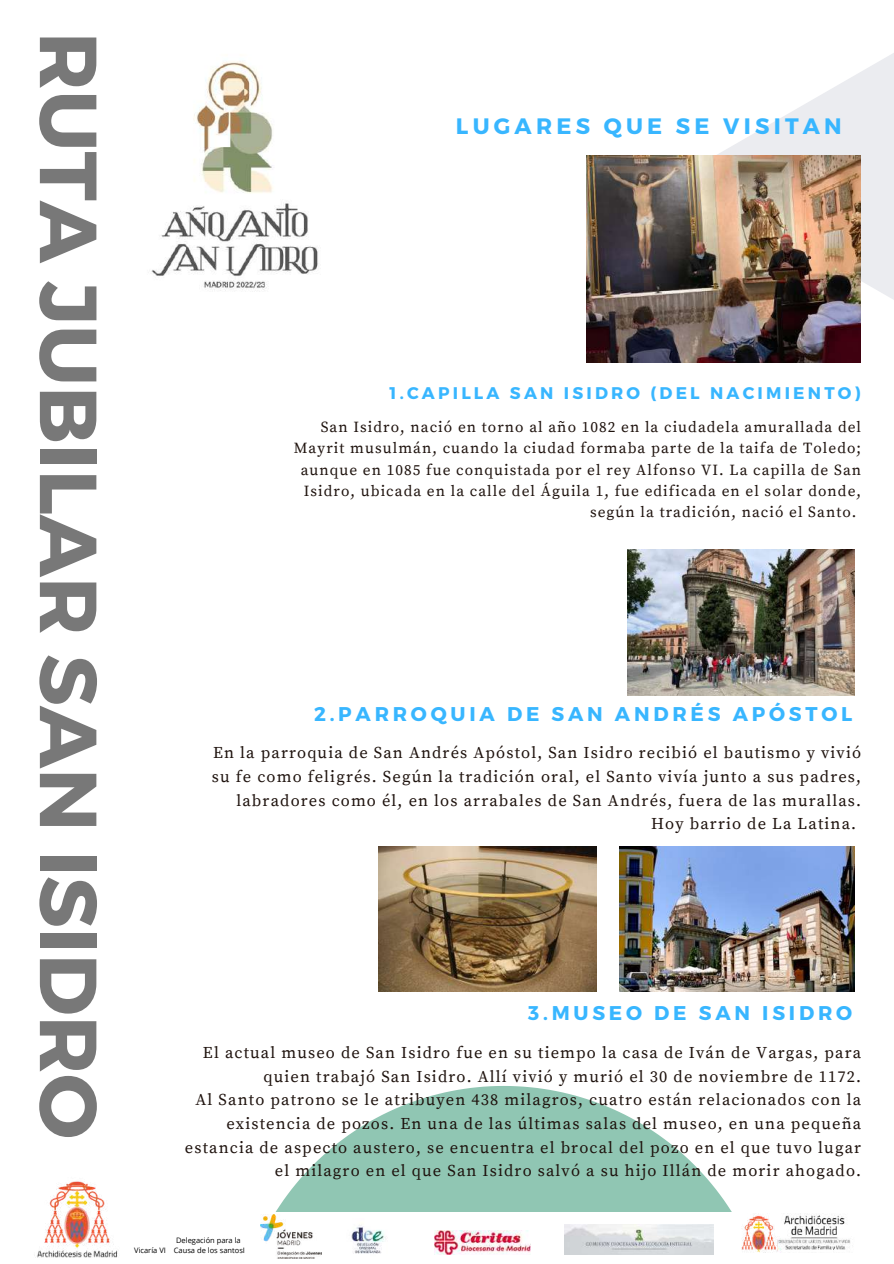
<style>
.page{position:relative;width:894px;height:1264px;background:#fff}
.page>*{position:absolute;margin:0;border:0;box-sizing:border-box;transform-origin:0 0}
.t1{font:700 80.7px "Montserrat";color:#787878}
.t2{font:700 22.35px "Montserrat";letter-spacing:.19em;color:#38b6ff}
.t3{font:700 19.8px "Montserrat";letter-spacing:.19em;color:#38b6ff}
.t4{font:700 16.8px "Montserrat";letter-spacing:.19em;color:#38b6ff}
.t5{font:16.35px/23.7px "Source Serif Pro";letter-spacing:.07em;color:#1e120d;text-align:right}
.t6{font:15.3px "Source Serif Pro";letter-spacing:.07em;color:#1e120d}
.t7{font:7.5px/10.1px "Open Sans";color:#000}
</style>
<div class="page">
<svg style="left:681px;top:54px;width:212px;height:296px"></svg>
<svg style="left:275px;top:1086px;width:457px;height:126px;fill:#90c6b3"></svg>
<img style="left:151px;top:61px;width:167px;height:231px">
<img style="left:586px;top:156px;width:274px;height:206px">
<img style="left:627px;top:549px;width:227px;height:147px">
<img style="left:619px;top:846px;width:235px;height:145px">
<img style="left:379px;top:846px;width:217px;height:145px">
<img style="left:260px;top:1214px;width:61px;height:44px">
<img style="left:34px;top:1181px;width:84px;height:77px">
<img style="left:741px;top:1213px;width:109px;height:39px">
<img style="left:351px;top:1225px;width:33px;height:29px">
<img style="left:434px;top:1230px;width:96px;height:24px">
<img style="left:564px;top:1224px;width:149px;height:30px">
<h1 class="t1" style="left:121px;top:32px;width:1108px;rotate:90deg">RUTA JUBILAR SAN ISIDRO</h1>
<h2 class="t2" style="left:456px;top:111px;width:387px">LUGARES QUE SE VISITAN</h2>
<p class="t4" style="left:389px;top:381px;width:472px">1.CAPILLA SAN ISIDRO (DEL NACIMIENTO)</p>
<p class="t6" style="left:320px;top:418px;width:541px">San Isidro, nació en torno al año 1082 en la ciudadela amurallada del</p>
<p class="t6" style="left:294px;top:439px;width:568px">Mayrit musulmán, cuando la ciudad formaba parte de la taifa de Toledo;</p>
<p class="t6" style="left:300px;top:460px;width:562px">aunque en 1085 fue conquistada por el rey Alfonso VI. La capilla de San</p>
<p class="t6" style="left:303px;top:482px;width:559px">Isidro, ubicada en la calle del Águila 1, fue edificada en el solar donde,</p>
<p class="t6" style="left:590px;top:503px;width:268px">según la tradición, nació el Santo.</p>
<p class="t3" style="left:314px;top:701px;width:539px">2.PARROQUIA DE SAN ANDRÉS APÓSTOL</p>
<p class="t5" style="left:213px;top:741px;width:649px">En la parroquia de San Andrés Apóstol, San Isidro recibió el bautismo y vivió</p>
<p class="t5" style="left:212px;top:765px;width:650px">su fe como feligrés. Según la tradición oral, el Santo vivía junto a sus padres,</p>
<p class="t5" style="left:236px;top:789px;width:626px">labradores como él, en los arrabales de San Andrés, fuera de las murallas.</p>
<p class="t5" style="left:651px;top:812px;width:206px">Hoy barrio de La Latina.</p>
<p class="t3" style="left:528px;top:1000px;width:325px">3.MUSEO DE SAN ISIDRO</p>
<p class="t5" style="left:185px;top:1041px;width:677px">El actual museo de San Isidro fue en su tiempo la casa de Iván de Vargas, para quien trabajó San Isidro. Allí vivió y murió el 30 de noviembre de 1172.<br>Al Santo patrono se le atribuyen 438 milagros, cuatro están relacionados con la existencia de pozos. En una de las últimas salas del museo, en una pequeña estancia de aspecto austero, se encuentra el brocal del pozo en el que tuvo lugar el milagro en el que San Isidro salvó a su hijo Illán de morir ahogado.</p>
<p class="t7" style="left:134px;top:1244px;width:33px">Vicaría VI</p>
<p class="t7" style="left:174px;top:1234px;width:73px">Delegación para la<br>Causa de los santosI</p>
</div>
